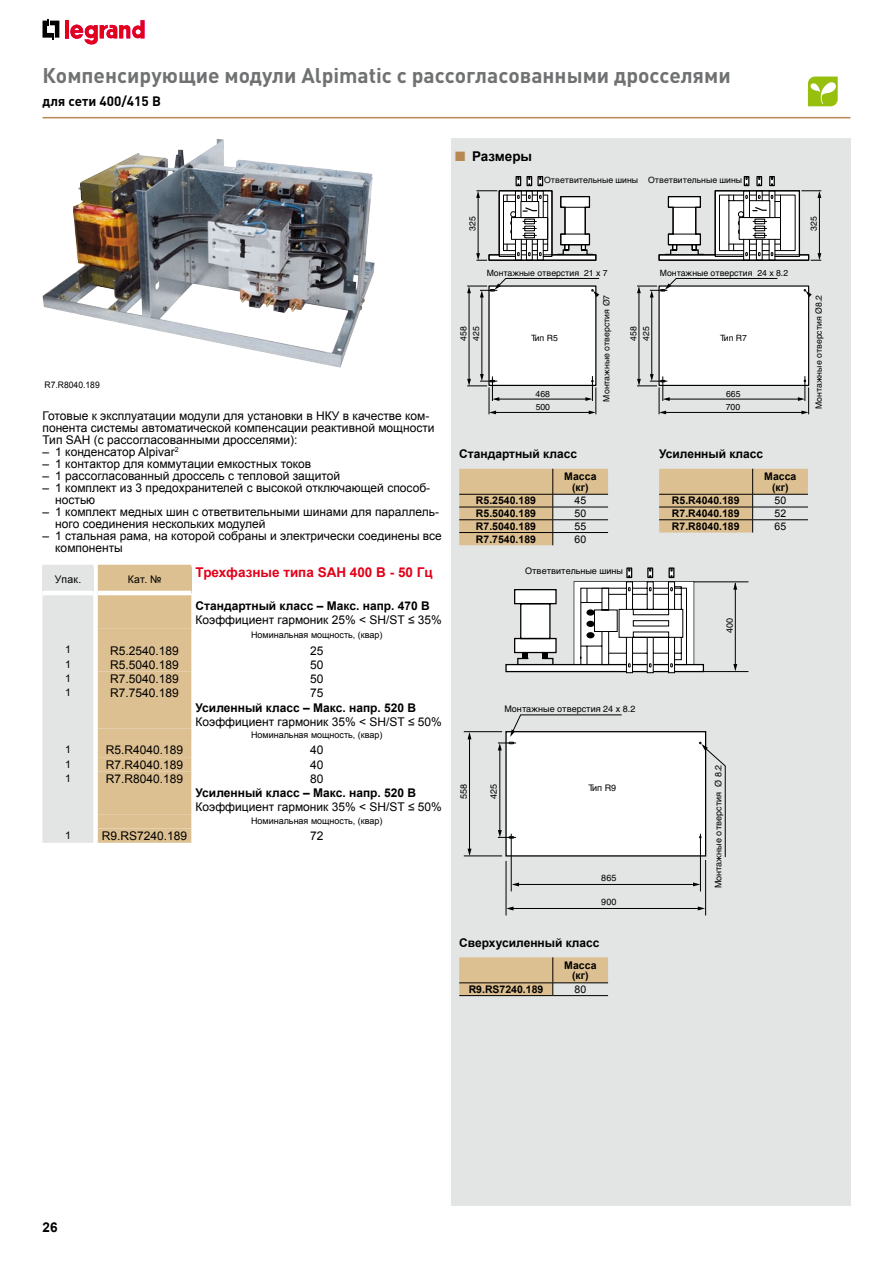
<style>
.page{position:relative;width:893px;height:1263px;background:#fff}
.page>*{position:absolute;margin:0;border:0;box-sizing:border-box;transform-origin:0 0}
.t1{font:700 21px "DIN Pro";color:#707172}
.t2{font:700 13.5px "Arial";color:#e2001a}
.t3{font:700 13.5px "DIN Pro";color:#000}
.t4{font:700 13.5px "Arial";color:#000}
.t5{font:12px/14.2px "Arial";color:#000}
.t6{font:700 12px "Arial";color:#000}
.t7{font:700 10.5px/10.5px "Arial";color:#000;text-align:center}
.t8{font:10.5px "Arial";letter-spacing:.025em;color:#000}
.t9{font:9px "Helvetica LT Std";color:#000}
.t10{font:9px "Arial";color:#000}
.t11{font:9px "Arial";color:#000;scale:.95 1}
.t12{font:8.7px/13.4px "Helvetica LT Std";color:#000}
.s1{color:#b78853}
.s2{font-weight:700}
</style>
<div class="page">
<svg style="left:43px;top:19px;width:16px;height:20px"></svg>
<hr style="left:65px;top:20px;width:4px;height:18px;background:#e2001a">
<svg style="left:70px;top:20px;width:75px;height:25px"></svg>
<div style="left:451px;top:138px;width:399px;height:1067px;background:#e3e4e4"></div>
<hr style="left:43px;top:117px;width:807px;height:1px;background:#b78853">
<svg style="left:43px;top:565px;width:148px;height:278px;background:#e0ceb1"></svg>
<div style="left:43px;top:567px;width:51px;height:26px;background:#e3e4e4"></div>
<hr style="left:43px;top:591px;width:51px;height:4px;background:#fff">
<div style="left:98px;top:567px;width:93px;height:26px;background:#ddc091"></div>
<hr style="left:98px;top:591px;width:93px;height:4px;background:#fff">
<svg style="left:808px;top:77px;width:30px;height:29px"></svg>
<img style="left:43px;top:139px;width:332px;height:229px">
<svg style="left:467px;top:176px;width:133px;height:238px"></svg>
<svg style="left:637px;top:176px;width:184px;height:238px"></svg>
<svg style="left:463px;top:581px;width:285px;height:275px"></svg>
<hr style="left:700px;top:834px;width:1px;height:57px;background:#000">
<hr style="left:511px;top:834px;width:1px;height:57px;background:#000">
<hr style="left:705px;top:860px;width:1px;height:55px;background:#000">
<hr style="left:506px;top:861px;width:1px;height:54px;background:#000">
<svg style="left:505px;top:568px;width:200px;height:105px"></svg>
<hr style="left:500px;top:749px;width:1px;height:82px;background:#000">
<hr style="left:735px;top:583px;width:1px;height:82px;background:#000">
<svg style="left:733px;top:582px;width:4px;height:8px"></svg>
<svg style="left:733px;top:664px;width:4px;height:7px"></svg>
<hr style="left:469px;top:739px;width:1px;height:110px;background:#000">
<svg style="left:467px;top:732px;width:4px;height:7px"></svg>
<svg style="left:468px;top:849px;width:3px;height:7px"></svg>
<hr style="left:519px;top:884px;width:174px;height:1px;background:#000">
<svg style="left:693px;top:882px;width:7px;height:4px"></svg>
<svg style="left:512px;top:882px;width:7px;height:4px"></svg>
<hr style="left:513px;top:908px;width:185px;height:1px;background:#000">
<svg style="left:698px;top:906px;width:7px;height:4px"></svg>
<svg style="left:506px;top:906px;width:7px;height:4px"></svg>
<svg style="left:498px;top:830px;width:18px;height:8px"></svg>
<svg style="left:498px;top:729px;width:18px;height:21px"></svg>
<svg style="left:699px;top:742px;width:27px;height:115px"></svg>
<hr style="left:459px;top:995px;width:94px;height:1px;background:#000">
<svg style="left:459px;top:957px;width:149px;height:38px;background:#d6be96"></svg>
<hr style="left:553px;top:995px;width:55px;height:1px;background:#000">
<svg style="left:459px;top:469px;width:149px;height:76px"></svg>
<svg style="left:659px;top:469px;width:149px;height:63px"></svg>
<p class="t1" style="left:43px;top:61px;width:690px">Компенсирующие модули Alpimatic с рассогласованными дросселями</p>
<p class="t3" style="left:43px;top:92px;width:120px">для сети 400/415 В</p>
<p class="t4" style="left:455px;top:147px;width:79px"><span class="s1">■</span> Размеры</p>
<p class="t12" style="left:544px;top:173px;width:200px">Ответвительные шины Ответвительные шины</p>
<p class="t12" style="left:466px;top:231px;width:16px;rotate:-90deg">325</p>
<p class="t12" style="left:807px;top:231px;width:16px;rotate:-90deg">325</p>
<p class="t11" style="left:45px;top:379px;width:60px">R7.R8040.189</p>
<p class="t5" style="left:43px;top:410px;width:394px;line-height:12px">Готовые к эксплуатации модули для установки в НКУ в качестве ком&shy;понента системы автоматической компенсации реактивной мощности<br>Тип SAH (с рассогласованными дросселями):</p>
<p class="t5" style="left:43px;top:445px;width:138px">– 1 конденсатор Alpivar<sup>2</sup></p>
<p class="t5" style="left:43px;top:457px;width:270px">– 1 контактор для коммутации емкостных токов</p>
<p class="t5" style="left:43px;top:469px;width:299px">– 1 рассогласованный дроссель с тепловой защитой</p>
<p class="t5" style="left:55px;top:482px;width:376px;line-height:12px;text-indent:-13px">– 1 комплект из 3 предохранителей с высокой отключающей способ&shy;ностью</p>
<p class="t5" style="left:55px;top:506px;width:385px;line-height:12px;text-indent:-13px">– 1 комплект медных шин с ответвительными шинами для параллель&shy;ного соединения нескольких модулей</p>
<p class="t5" style="left:55px;top:530px;width:388px;line-height:12px;text-indent:-13px">– 1 стальная рама, на которой собраны и электрически соединены все компоненты</p>
<p class="t8" style="left:55px;top:572px;width:28px">Упак.</p>
<p class="t8" style="left:128px;top:572px;width:35px">Кат. №</p>
<p class="t2" style="left:196px;top:564px;width:239px">Трехфазные типа SAH 400 В - 50 Гц</p>
<p class="t5" style="left:196px;top:598px;width:248px"><span class="s2">Стандартный класс – Макс. напр. 470 В<br></span>Коэффициент гармоник 25% &lt; SH/ST ≤ 35%</p>
<p class="t10" style="left:251px;top:629px;width:133px">Номинальная мощность, (квар)</p>
<p class="t8" style="left:65px;top:643px;width:7px">1</p>
<p class="t5" style="left:110px;top:643px;width:70px">R5.2540.189</p>
<p class="t5" style="left:310px;top:643px;width:15px">25</p>
<p class="t8" style="left:65px;top:657px;width:7px">1</p>
<p class="t5" style="left:110px;top:658px;width:70px">R5.5040.189</p>
<p class="t5" style="left:310px;top:658px;width:15px">50</p>
<p class="t8" style="left:65px;top:671px;width:7px">1</p>
<p class="t5" style="left:110px;top:672px;width:70px">R7.5040.189</p>
<p class="t5" style="left:310px;top:672px;width:15px">50</p>
<p class="t8" style="left:65px;top:686px;width:7px">1</p>
<p class="t5" style="left:110px;top:686px;width:70px">R7.7540.189</p>
<p class="t5" style="left:196px;top:686px;width:248px;text-indent:115px">75<br><span class="s2">Усиленный класс – Макс. напр. 520 В<br></span>Коэффициент гармоник 35% &lt; SH/ST ≤ 50%</p>
<p class="t10" style="left:251px;top:729px;width:133px">Номинальная мощность, (квар)</p>
<p class="t8" style="left:65px;top:743px;width:7px">1</p>
<p class="t5" style="left:106px;top:743px;width:79px">R5.R4040.189</p>
<p class="t5" style="left:310px;top:743px;width:15px">40</p>
<p class="t8" style="left:65px;top:757px;width:7px">1</p>
<p class="t5" style="left:106px;top:757px;width:79px">R7.R4040.189</p>
<p class="t5" style="left:310px;top:757px;width:15px">40</p>
<p class="t8" style="left:65px;top:771px;width:7px">1</p>
<p class="t5" style="left:106px;top:772px;width:79px">R7.R8040.189</p>
<p class="t5" style="left:196px;top:772px;width:248px;text-indent:115px">80<br><span class="s2">Усиленный класс – Макс. напр. 520 В<br></span>Коэффициент гармоник 35% &lt; SH/ST ≤ 50%</p>
<p class="t10" style="left:251px;top:814px;width:133px">Номинальная мощность, (квар)</p>
<p class="t8" style="left:65px;top:828px;width:7px">1</p>
<p class="t5" style="left:102px;top:829px;width:87px">R9.RS7240.189</p>
<p class="t5" style="left:310px;top:829px;width:15px">72</p>
<p class="t12" style="left:487px;top:266px;width:123px">Монтажные отверстия 21 x 7</p>
<p class="t12" style="left:660px;top:266px;width:130px">Монтажные отверстия 24 x 8.2</p>
<p class="t12" style="left:600px;top:401px;width:108px;rotate:-90deg">Монтажные отверстия Ø7</p>
<p class="t12" style="left:812px;top:409px;width:115px;rotate:-90deg">Монтажные отверстия Ø8.2</p>
<p class="t12" style="left:457px;top:341px;width:16px;line-height:12.8px;rotate:-90deg">458<br>425</p>
<p class="t12" style="left:627px;top:341px;width:16px;line-height:12.8px;rotate:-90deg">458<br>425</p>
<p class="t12" style="left:531px;top:331px;width:28px">Тип R5</p>
<p class="t12" style="left:720px;top:331px;width:28px">Тип R7</p>
<p class="t12" style="left:536px;top:387px;width:16px">468<br>500</p>
<p class="t12" style="left:726px;top:387px;width:16px">665<br>700</p>
<p class="t6" style="left:459px;top:446px;width:119px">Стандартный класс</p>
<p class="t7" style="left:564px;top:471px;width:34px">Масса (кг)</p>
<p class="t7" style="left:476px;top:496px;width:62px">R5.2540.189</p>
<p class="t8" style="left:574px;top:494px;width:13px">45</p>
<p class="t7" style="left:476px;top:509px;width:62px">R5.5040.189</p>
<p class="t8" style="left:574px;top:507px;width:13px">50</p>
<p class="t7" style="left:476px;top:521px;width:62px">R7.5040.189</p>
<p class="t8" style="left:574px;top:519px;width:13px">55</p>
<p class="t7" style="left:476px;top:534px;width:62px">R7.7540.189</p>
<p class="t8" style="left:574px;top:532px;width:14px">60</p>
<p class="t9" style="left:525px;top:566px;width:99px">Ответвительные шины</p>
<p class="t6" style="left:659px;top:446px;width:106px">Усиленный класс</p>
<p class="t7" style="left:764px;top:471px;width:34px">Масса (кг)</p>
<p class="t7" style="left:672px;top:496px;width:69px">R5.R4040.189</p>
<p class="t8" style="left:774px;top:494px;width:13px">50</p>
<p class="t7" style="left:672px;top:509px;width:69px">R7.R4040.189</p>
<p class="t8" style="left:774px;top:507px;width:13px">52</p>
<p class="t7" style="left:672px;top:521px;width:69px">R7.R8040.189</p>
<p class="t8" style="left:774px;top:519px;width:13px">65</p>
<p class="t9" style="left:724px;top:633px;width:17px;rotate:-90deg">400</p>
<p class="t9" style="left:504px;top:703px;width:132px">Монтажные отверстия 24 x 8.2</p>
<p class="t9" style="left:458px;top:799px;width:17px;rotate:-90deg">558</p>
<p class="t9" style="left:488px;top:799px;width:17px;rotate:-90deg">425</p>
<p class="t9" style="left:588px;top:783px;width:29px">Тип R9</p>
<p class="t9" style="left:601px;top:873px;width:17px">865</p>
<p class="t9" style="left:601px;top:897px;width:17px">900</p>
<p class="t6" style="left:459px;top:935px;width:142px">Сверхусиленный класс</p>
<p class="t7" style="left:564px;top:960px;width:34px">Масса (кг)</p>
<p class="t7" style="left:469px;top:984px;width:76px">R9.RS7240.189</p>
<p class="t8" style="left:574px;top:982px;width:14px">80</p>
<p class="t9" style="left:713px;top:888px;width:125px;rotate:-90deg">Монтажные отверстия Ø 8.2</p>
<p class="t4" style="left:43px;top:1219px;width:17px">26</p>
</div>
